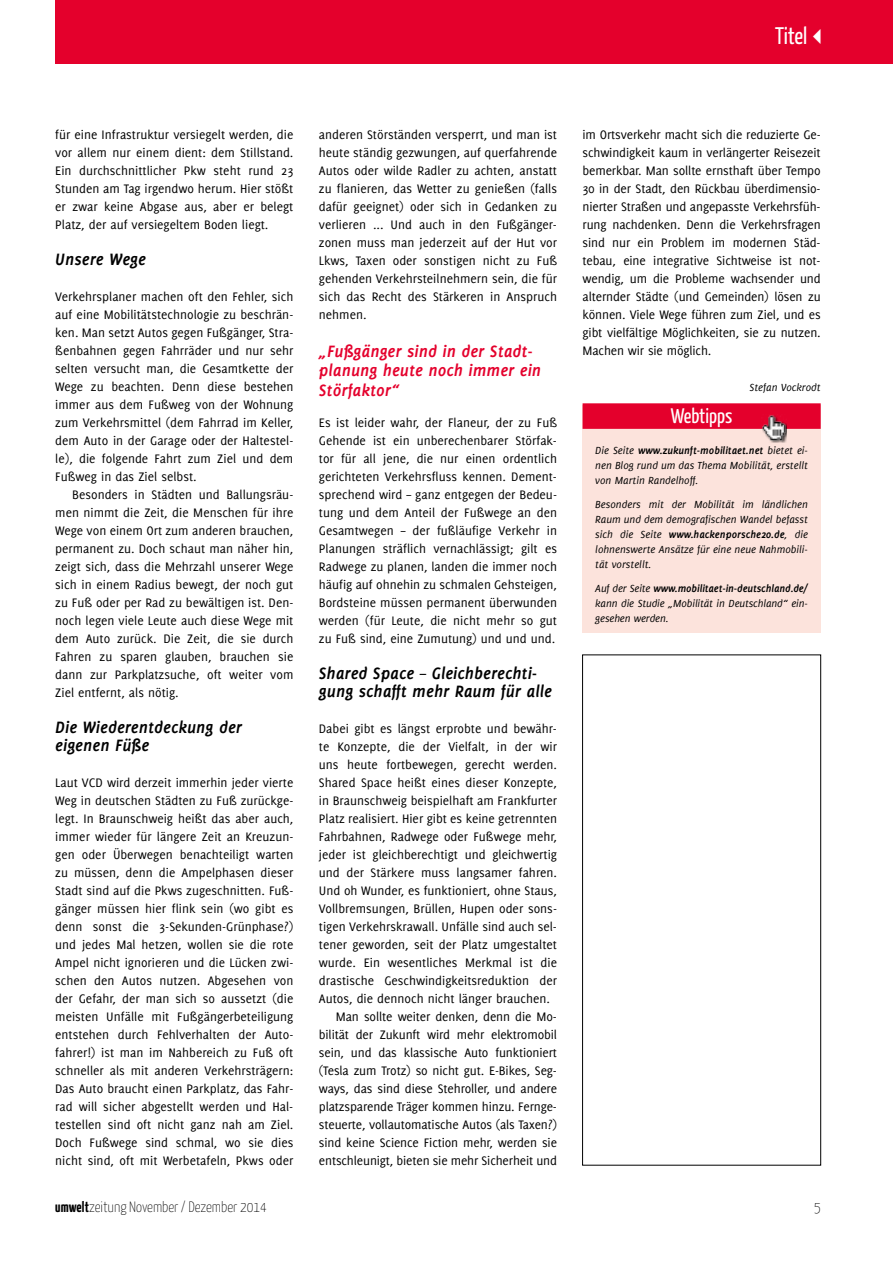
<style>
.page{position:relative;width:893px;height:1263px;background:#fff}
.page>*{position:absolute;margin:0;border:0;box-sizing:border-box;transform-origin:0 0}
.t1{font:24px "Yanone Kaffeesatz";letter-spacing:-.01em;color:#fff}
.t2{font:21px "Yanone Kaffeesatz";color:#fff}
.t3{font:italic 700 18px/18px "Delicious";color:#000}
.t4{font:italic 700 18px/19.5px "Delicious";color:#e4002c}
.t5{font:100 15px "Yanone Kaffeesatz";color:#000}
.t6{font:13.5px/18px "Delicious";color:#000;text-align:justify}
.t7{font:italic 11.25px/15px "Delicious";color:#000;text-align:justify}
.s1{font-weight:700}
</style>
<div class="page">
<div style="left:55px;top:0;width:838px;height:64px;background:#e4002c"></div>
<div style="left:583px;top:405px;width:238px;height:228px;background:#fce3dc"></div>
<div style="left:583px;top:403px;width:238px;height:26px;background:#e4002c"></div>
<img style="left:761px;top:415px;width:26px;height:27px">
<div style="left:582px;top:655px;width:239px;height:510px;border:1px solid #000"></div>
<h1 class="t1" style="left:775px;top:21px;width:58px">Titel✓</h1>
<p class="t6" style="left:55px;top:125px;width:240px">für eine Infrastruktur versiegelt werden, die vor allem nur einem dient: dem Stillstand.<br>Ein durchschnittlicher Pkw steht rund 23<br>Stunden am Tag irgendwo herum. Hier stößt er zwar keine Abgase aus, aber er belegt Platz, der auf versiegeltem Boden liegt.</p>
<h3 class="t3" style="left:55px;top:250px;width:92px">Unsere Wege</h3>
<p class="t6" style="left:55px;top:287px;width:240px">Verkehrsplaner machen oft den Fehler, sich auf eine Mobilitätstechnologie zu beschrän&shy;ken. Man setzt Autos gegen Fußgänger, Stra&shy;ßenbahnen gegen Fahrräder und nur sehr selten versucht man, die Gesamtkette der Wege zu beachten. Denn diese bestehen immer aus dem Fußweg von der Wohnung zum Verkehrsmittel (dem Fahrrad im Keller, dem Auto in der Garage oder der Haltestel&shy;le), die folgende Fahrt zum Ziel und dem Fußweg in das Ziel selbst.</p>
<p class="t6" style="left:55px;top:485px;width:240px;text-indent:17px">Besonders in Städten und Ballungsräu&shy;men nimmt die Zeit, die Menschen für ihre Wege von einem Ort zum anderen brauchen, permanent zu. Doch schaut man näher hin, zeigt sich, dass die Mehrzahl unserer Wege sich in einem Radius bewegt, der noch gut zu Fuß oder per Rad zu bewältigen ist. Den&shy;noch legen viele Leute auch diese Wege mit dem Auto zurück. Die Zeit, die sie durch Fahren zu sparen glauben, brauchen sie dann zur Parkplatzsuche, oft weiter vom Ziel entfernt, als nötig.</p>
<h3 class="t3" style="left:55px;top:718px;width:188px">Die Wiederentdeckung der eigenen Füße</h3>
<p class="t6" style="left:55px;top:773px;width:240px">Laut VCD wird derzeit immerhin jeder vierte Weg in deutschen Städten zu Fuß zurückge&shy;legt. In Braunschweig heißt das aber auch, immer wieder für längere Zeit an Kreuzun&shy;gen oder Überwegen benachteiligt warten zu müssen, denn die Ampelphasen dieser Stadt sind auf die Pkws zugeschnitten. Fuß&shy;gänger müssen hier flink sein (wo gibt es denn sonst die 3-Sekunden-Grünphase?) und jedes Mal hetzen, wollen sie die rote Ampel nicht ignorieren und die Lücken zwi&shy;schen den Autos nutzen. Abgesehen von der Gefahr, der man sich so aussetzt (die meisten Unfälle mit Fußgängerbeteiligung entstehen durch Fehlverhalten der Auto&shy;fahrer!) ist man im Nahbereich zu Fuß oft schneller als mit anderen Verkehrsträgern:<br>Das Auto braucht einen Parkplatz, das Fahr&shy;rad will sicher abgestellt werden und Hal&shy;testellen sind oft nicht ganz nah am Ziel.<br>Doch Fußwege sind schmal, wo sie dies nicht sind, oft mit Werbetafeln, Pkws oder</p>
<p class="t6" style="left:319px;top:125px;width:240px">anderen Störständen versperrt, und man ist heute ständig gezwungen, auf querfahrende Autos oder wilde Radler zu achten, anstatt zu flanieren, das Wetter zu genießen (falls dafür geeignet) oder sich in Gedanken zu verlieren ... Und auch in den Fußgänger&shy;zonen muss man jederzeit auf der Hut vor Lkws, Taxen oder sonstigen nicht zu Fuß gehenden Verkehrsteilnehmern sein, die für sich das Recht des Stärkeren in Anspruch nehmen.</p>
<h3 class="t4" style="left:319px;top:341px;width:224px">„Fußgänger sind in der Stadt&shy;planung heute noch immer ein<br>Störfaktor“</h3>
<p class="t6" style="left:319px;top:413px;width:240px">Es ist leider wahr, der Flaneur, der zu Fuß Gehende ist ein unberechenbarer Störfak&shy;tor für all jene, die nur einen ordentlich gerichteten Verkehrsfluss kennen. Dement&shy;sprechend wird – ganz entgegen der Bedeu&shy;tung und dem Anteil der Fußwege an den Gesamtwegen – der fußläufige Verkehr in Planungen sträflich vernachlässigt; gilt es Radwege zu planen, landen die immer noch häufig auf ohnehin zu schmalen Gehsteigen, Bordsteine müssen permanent überwunden werden (für Leute, die nicht mehr so gut zu Fuß sind, eine Zumutung) und und und.</p>
<h3 class="t3" style="left:319px;top:664px;width:235px">Shared Space – Gleichberechti&shy;gung schafft mehr Raum für alle</h3>
<p class="t6" style="left:319px;top:719px;width:240px">Dabei gibt es längst erprobte und bewähr-</p>
<p class="t6" style="left:319px;top:737px;width:240px">te Konzepte, die der Vielfalt, in der wir</p>
<p class="t6" style="left:319px;top:755px;width:240px">uns heute fortbewegen, gerecht werden.</p>
<p class="t6" style="left:319px;top:773px;width:240px">Shared Space heißt eines dieser Konzepte,</p>
<p class="t6" style="left:319px;top:791px;width:240px">in Braunschweig beispielhaft am Frankfurter</p>
<p class="t6" style="left:319px;top:809px;width:240px">Platz realisiert. Hier gibt es keine getrennten</p>
<p class="t6" style="left:319px;top:827px;width:240px">Fahrbahnen, Radwege oder Fußwege mehr,</p>
<p class="t6" style="left:319px;top:845px;width:240px">jeder ist gleichberechtigt und gleichwertig</p>
<p class="t6" style="left:319px;top:863px;width:240px">und der Stärkere muss langsamer fahren.</p>
<p class="t6" style="left:319px;top:881px;width:240px">Und oh Wunder, es funktioniert, ohne Staus,</p>
<p class="t6" style="left:319px;top:899px;width:240px">Vollbremsungen, Brüllen, Hupen oder sons-</p>
<p class="t6" style="left:319px;top:917px;width:240px">tigen Verkehrskrawall. Unfälle sind auch sel-</p>
<p class="t6" style="left:319px;top:935px;width:240px">tener geworden, seit der Platz umgestaltet</p>
<p class="t6" style="left:319px;top:953px;width:240px">wurde. Ein wesentliches Merkmal ist die</p>
<p class="t6" style="left:319px;top:971px;width:240px">drastische Geschwindigkeitsreduktion der</p>
<p class="t6" style="left:319px;top:989px;width:232px">Autos, die dennoch nicht länger brauchen.</p>
<p class="t6" style="left:336px;top:1007px;width:223px">Man sollte weiter denken, denn die Mo-</p>
<p class="t6" style="left:319px;top:1025px;width:240px">bilität der Zukunft wird mehr elektromobil</p>
<p class="t6" style="left:319px;top:1043px;width:240px">sein, und das klassische Auto funktioniert</p>
<p class="t6" style="left:319px;top:1061px;width:240px">(Tesla zum Trotz) so nicht gut. E-Bikes, Seg-</p>
<p class="t6" style="left:319px;top:1079px;width:240px">ways, das sind diese Stehroller, und andere</p>
<p class="t6" style="left:319px;top:1097px;width:240px">platzsparende Träger kommen hinzu. Fernge-</p>
<p class="t6" style="left:319px;top:1115px;width:240px">steuerte, vollautomatische Autos (als Taxen?)</p>
<p class="t6" style="left:319px;top:1133px;width:240px">sind keine Science Fiction mehr, werden sie</p>
<p class="t6" style="left:319px;top:1151px;width:240px">entschleunigt, bieten sie mehr Sicherheit und</p>
<p class="t6" style="left:583px;top:125px;width:240px">im Ortsverkehr macht sich die reduzierte Ge&shy;schwindigkeit kaum in verlängerter Reisezeit bemerkbar. Man sollte ernsthaft über Tempo 30 in der Stadt, den Rückbau überdimensio&shy;nierter Straßen und angepasste Verkehrsfüh&shy;rung nachdenken. Denn die Verkehrsfragen sind nur ein Problem im modernen Städ&shy;tebau, eine integrative Sichtweise ist not&shy;wendig, um die Probleme wachsender und alternder Städte (und Gemeinden) lösen zu können. Viele Wege führen zum Ziel, und es gibt vielfältige Möglichkeiten, sie zu nutzen.<br>Machen wir sie möglich.</p>
<p class="t7" style="left:750px;top:380px;width:73px">Stefan Vockrodt</p>
<h2 class="t2" style="left:671px;top:402px;width:63px">Webtipps</h2>
<p class="t7" style="left:595px;top:443px;width:214px">Die Seite <span class="s1">www.zukunft-mobilitaet.net</span> bietet ei&shy;nen Blog rund um das Thema Mobilität, erstellt von Martin Randelhoff.</p>
<p class="t7" style="left:595px;top:497px;width:214px">Besonders mit der Mobilität im ländlichen Raum und dem demografischen Wandel befasst sich die Seite <span class="s1">www.hackenporsche20.de</span>, die lohnenswerte Ansätze für eine neue Nahmobili&shy;tät vorstellt.</p>
<p class="t7" style="left:595px;top:581px;width:214px">Auf der Seite <span class="s1">www.mobilitaet-in-deutschland.de/ </span>kann die Studie „Mobilität in Deutschland“ ein&shy;gesehen werden.</p>
<p class="t5" style="left:55px;top:1197px;width:213px"><span class="s1">umwelt</span>zeitung November / Dezember 2014</p>
<p class="t5" style="left:814px;top:1198px;width:8px">5</p>
</div>
